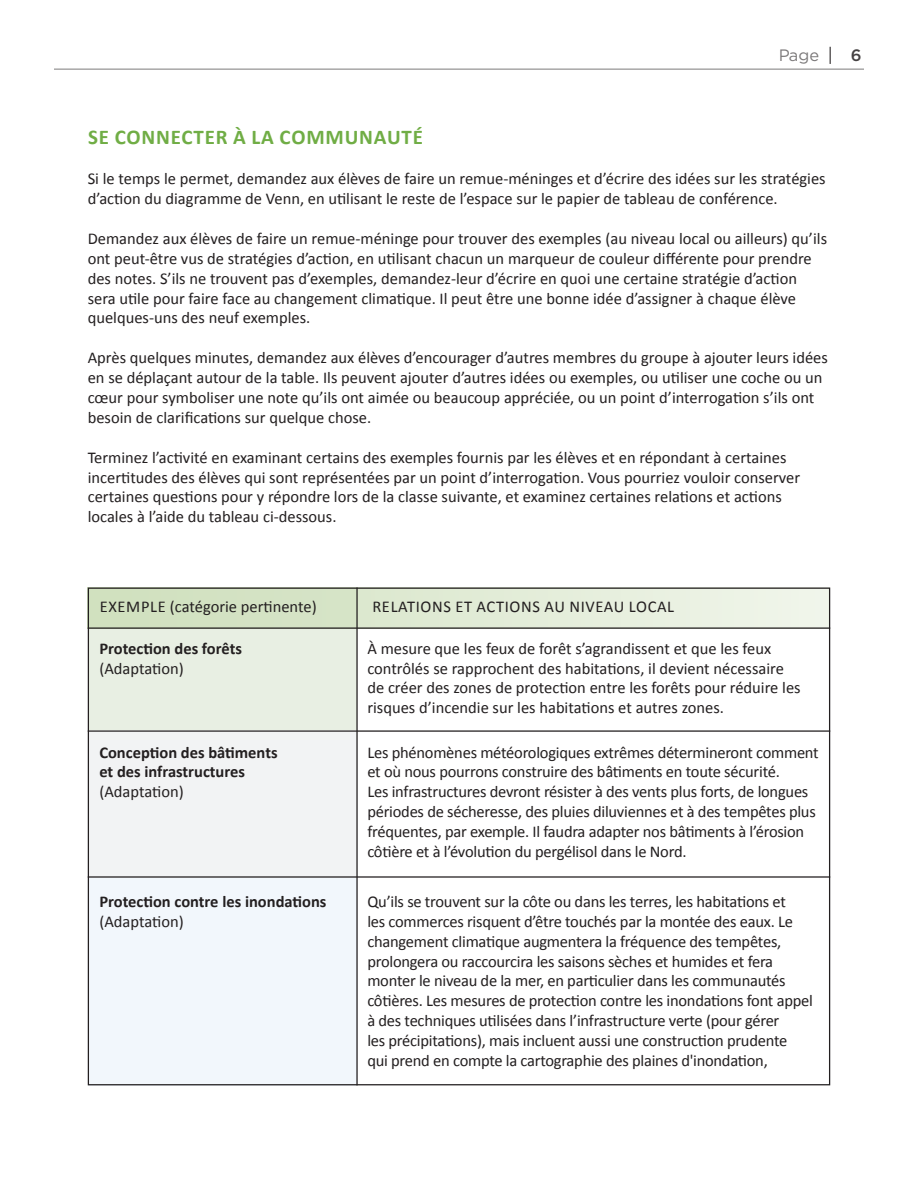
<style>
.page{position:relative;width:918px;height:1188px;background:#fff}
.page>*{position:absolute;margin:0;border:0;box-sizing:border-box;transform-origin:0 0}
.t1{font:700 21px "Calibri";letter-spacing:.04em;color:#70ad45}
.t2{font:16.5px/19.8px "Calibri";color:#231f20}
.t3{font:700 16.5px/19.8px "Calibri";color:#231f20}
.t4{font:16.5px "Calibri";letter-spacing:.04em;color:#231f20}
.t5{font:16.5px "Gotham";color:#231f20}
.t6{font:500 16.5px "Gotham";color:#231f20}
</style>
<div class="page">
<hr style="left:54px;top:69px;width:810px;height:1px;background:#231f20">
<svg style="left:830px;top:47px;width:1px;height:17px"></svg>
<div style="left:88px;top:876px;width:268px;height:209px;background:#f2f7fc"></div>
<div style="left:88px;top:732px;width:268px;height:146px;background:#f2f3f4"></div>
<div style="left:88px;top:588px;width:268px;height:142px;background:#e8efe3"></div>
<div style="left:88px;top:588px;width:742px;height:41px;background:linear-gradient(to right,#cedfbb,#f1f6ec)"></div>
<hr style="left:356px;top:588px;width:2px;height:497px;background:#231f20">
<hr style="left:88px;top:627px;width:742px;height:2px;background:#231f20">
<hr style="left:88px;top:730px;width:742px;height:2px;background:#231f20">
<hr style="left:88px;top:876px;width:742px;height:2px;background:#231f20">
<p class="t5" style="left:778px;top:44px;width:43px">Page</p>
<p class="t6" style="left:850px;top:45px;width:12px">6</p>
<p class="t1" style="left:88px;top:124px;width:336px">SE CONNECTER À LA COMMUNAUTÉ</p>
<p class="t2" style="left:88px;top:169px;width:740px">Si le temps le permet, demandez aux élèves de faire un remue-méninges et d’écrire des idées sur les stratégies d’action du diagramme de Venn, en utilisant le reste de l’espace sur le papier de tableau de conférence.</p>
<p class="t2" style="left:88px;top:229px;width:741px">Demandez aux élèves de faire un remue-méninge pour trouver des exemples (au niveau local ou ailleurs) qu’ils ont peut-être vus de stratégies d’action, en utilisant chacun un marqueur de couleur différente pour prendre des notes. S’ils ne trouvent pas d’exemples, demandez-leur d’écrire en quoi une certaine stratégie d’action sera utile pour faire face au changement climatique. Il peut être une bonne idée d’assigner à chaque élève quelques-uns des neuf exemples.</p>
<p class="t2" style="left:88px;top:348px;width:742px">Après quelques minutes, demandez aux élèves d’encourager d’autres membres du groupe à ajouter leurs idées en se déplaçant autour de la table. Ils peuvent ajouter d’autres idées ou exemples, ou utiliser une coche ou un cœur pour symboliser une note qu’ils ont aimée ou beaucoup appréciée, ou un point d’interrogation s’ils ont besoin de clarifications sur quelque chose.</p>
<p class="t2" style="left:88px;top:448px;width:714px">Terminez l’activité en examinant certains des exemples fournis par les élèves et en répondant à certaines incertitudes des élèves qui sont représentées par un point d’interrogation. Vous pourriez vouloir conserver certaines questions pour y répondre lors de la classe suivante, et examinez certaines relations et actions locales à l’aide du tableau ci-dessous.</p>
<p class="t2" style="left:100px;top:596px;width:218px">EXEMPLE (catégorie pertinente)</p>
<p class="t3" style="left:99px;top:639px;width:144px">Protection des forêts</p>
<p class="t2" style="left:99px;top:658px;width:86px">(Adaptation)</p>
<p class="t3" style="left:99px;top:742px;width:180px">Conception des bâtiments et des infrastructures</p>
<p class="t2" style="left:99px;top:782px;width:86px">(Adaptation)</p>
<p class="t3" style="left:99px;top:892px;width:229px">Protection contre les inondations</p>
<p class="t2" style="left:99px;top:912px;width:86px">(Adaptation)</p>
<p class="t4" style="left:372px;top:596px;width:303px">RELATIONS ET ACTIONS AU NIVEAU LOCAL</p>
<p class="t2" style="left:367px;top:639px;width:435px">À mesure que les feux de forêt s’agrandissent et que les feux contrôlés se rapprochent des habitations, il devient nécessaire de créer des zones de protection entre les forêts pour réduire les risques d’incendie sur les habitations et autres zones.</p>
<p class="t2" style="left:367px;top:742px;width:453px">Les phénomènes météorologiques extrêmes détermineront comment et où nous pourrons construire des bâtiments en toute sécurité.<br>Les infrastructures devront résister à des vents plus forts, de longues périodes de sécheresse, des pluies diluviennes et à des tempêtes plus fréquentes, par exemple. Il faudra adapter nos bâtiments à l’érosion côtière et à l’évolution du pergélisol dans le Nord.</p>
<p class="t2" style="left:367px;top:892px;width:447px">Qu’ils se trouvent sur la côte ou dans les terres, les habitations et<br>les commerces risquent d’être touchés par la montée des eaux. Le changement climatique augmentera la fréquence des tempêtes, prolongera ou raccourcira les saisons sèches et humides et fera monter le niveau de la mer, en particulier dans les communautés côtières. Les mesures de protection contre les inondations font appel à des techniques utilisées dans l’infrastructure verte (pour gérer<br>les précipitations), mais incluent aussi une construction prudente<br>qui prend en compte la cartographie des plaines d'inondation,</p>
</div>
